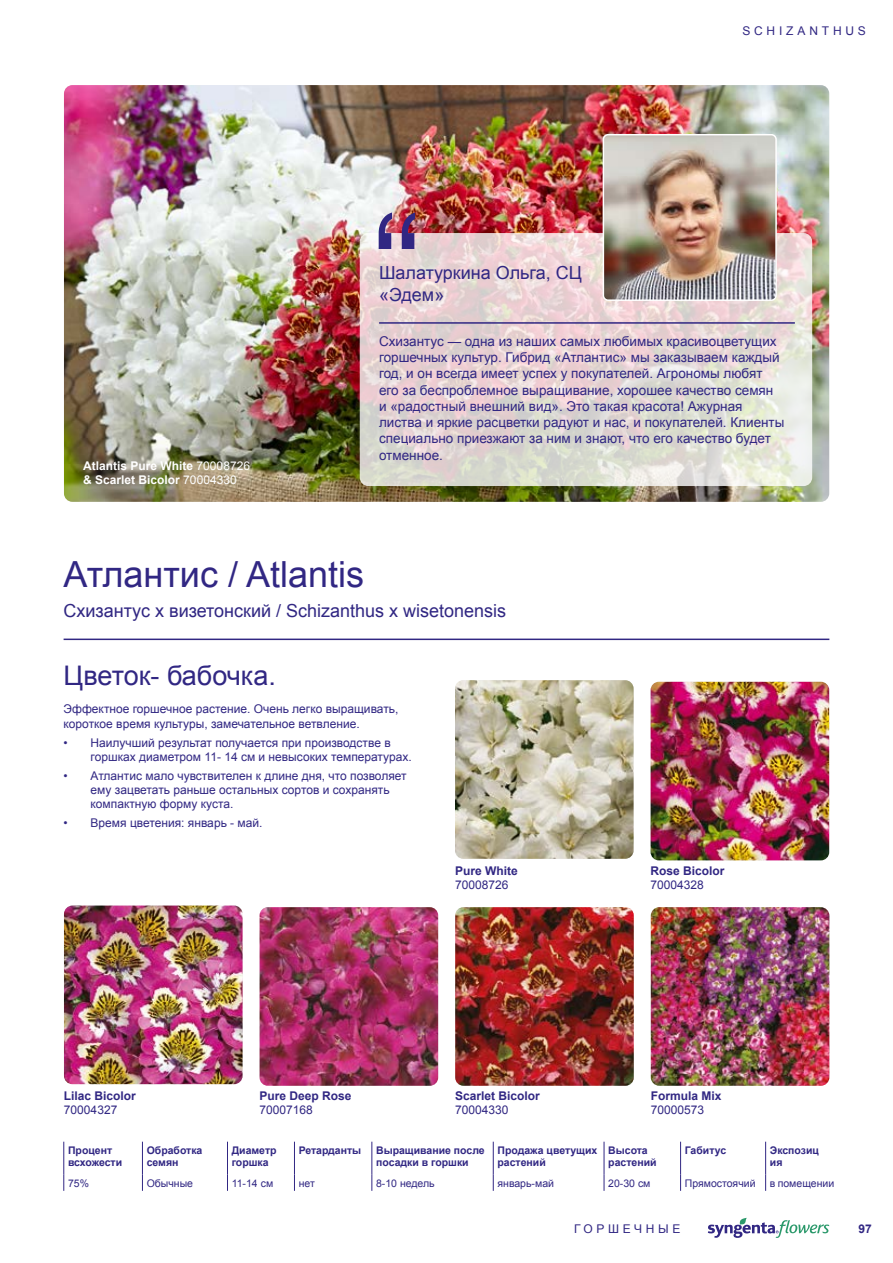
<style>
.page{position:relative;width:893px;height:1263px;background:#fff}
.page>*{position:absolute;margin:0;border:0;box-sizing:border-box;transform-origin:0 0}
.t1{font:36px "Arial";color:#312783}
.t2{font:27px "Arial";color:#312783}
.t3{font:18px/21.6px "Arial";color:#312783}
.t4{font:13.5px/16.2px "Arial";color:#312783}
.t5{font:12px/14.4px "Arial";color:#312783}
.t6{font:700 12px "Arial";color:#312783}
.t7{font:700 12px/14.4px "Arial";color:#fff}
.t8{font:12px "Arial";letter-spacing:.315em;color:#312783}
.t9{font:12px "Arial";letter-spacing:.3em;color:#312783}
.t10{font:700 10.5px/12.6px "Arial";color:#312783}
.t11{font:10.5px "Arial";color:#312783}
.s1{font-weight:400}
</style>
<div class="page">
<svg style="left:708px;top:1218px;width:121px;height:20px"></svg>
<hr style="left:64px;top:639px;width:765px;height:1px;background:#312783">
<img style="left:64px;top:905px;width:179px;height:179px">
<img style="left:260px;top:907px;width:178px;height:179px">
<img style="left:455px;top:907px;width:179px;height:179px">
<img style="left:651px;top:907px;width:178px;height:179px">
<img style="left:455px;top:680px;width:179px;height:179px">
<img style="left:651px;top:682px;width:178px;height:178px">
<img style="left:64px;top:85px;width:765px;height:417px">
<svg style="left:360px;top:233px;width:452px;height:253px;background:#e5d8d5"></svg>
<hr style="left:379px;top:322px;width:416px;height:2px;background:#312783">
<svg style="left:379px;top:213px;width:36px;height:36px"></svg>
<img style="left:603px;top:135px;width:171px;height:165px">
<div style="left:603px;top:134px;width:174px;height:167px;border:2px solid #fff;border-radius:5px"></div>
<hr style="left:63px;top:1142px;width:1px;height:33px;background:#312783">
<hr style="left:142px;top:1142px;width:1px;height:33px;background:#312783">
<hr style="left:227px;top:1142px;width:1px;height:33px;background:#312783">
<hr style="left:294px;top:1142px;width:1px;height:33px;background:#312783">
<hr style="left:371px;top:1142px;width:1px;height:33px;background:#312783">
<hr style="left:493px;top:1142px;width:1px;height:33px;background:#312783">
<hr style="left:604px;top:1142px;width:1px;height:33px;background:#312783">
<svg style="left:63px;top:1175px;width:1px;height:16px"></svg>
<svg style="left:142px;top:1175px;width:1px;height:16px"></svg>
<svg style="left:227px;top:1175px;width:1px;height:16px"></svg>
<svg style="left:294px;top:1175px;width:1px;height:16px"></svg>
<svg style="left:371px;top:1175px;width:1px;height:16px"></svg>
<svg style="left:493px;top:1175px;width:1px;height:16px"></svg>
<svg style="left:604px;top:1175px;width:1px;height:16px"></svg>
<hr style="left:680px;top:1142px;width:1px;height:33px;background:#312783">
<hr style="left:765px;top:1142px;width:1px;height:33px;background:#312783">
<svg style="left:680px;top:1175px;width:1px;height:16px"></svg>
<svg style="left:765px;top:1175px;width:1px;height:16px"></svg>
<p class="t7" style="left:83px;top:459px;width:168px">Atlantis Pure White <span class="s1">70008726 </span>&amp; Scarlet Bicolor <span class="s1">70004330</span></p>
<p class="t8" style="left:742px;top:23px;width:125px">SCHIZANTHUS</p>
<h3 class="t3" style="left:379px;top:262px;width:204px">Шалатуркина Ольга, СЦ «Эдем»</h3>
<p class="t4" style="left:379px;top:333px;width:407px">Cхизантус — одна из наших самых любимых красивоцветущих горшечных культур. Гибрид «Атлантис» мы заказываем каждый год, и он всегда имеет успех у покупателей. Агрономы любят его за беспроблемное выращивание, хорошее качество семян<br>и «радостный внешний вид». Это такая красота! Ажурная листва и яркие расцветки радуют и нас, и покупателей. Клиенты специально приезжают за ним и знают, что его качество будет отменное.</p>
<h1 class="t1" style="left:64px;top:551px;width:302px">Атлантис / Atlantis</h1>
<h3 class="t3" style="left:64px;top:600px;width:444px">Схизантус х визетонский / Schizanthus x wisetonensis</h3>
<h2 class="t2" style="left:64px;top:657px;width:214px">Цветок- бабочка.</h2>
<p class="t5" style="left:64px;top:702px;width:336px">Эффектное горшечное растение. Очень легко выращивать, короткое время культуры, замечательное ветвление.</p>
<p class="t5" style="left:91px;top:735px;width:323px;text-indent:-27px">• Наилучший результат получается при производстве в горшках диаметром 11- 14 см и невысоких температурах.</p>
<p class="t5" style="left:91px;top:768px;width:318px;text-indent:-27px">• Атлантис мало чувствителен к длине дня, что позволяет ему зацветать раньше остальных сортов и сохранять компактную форму куста.</p>
<p class="t5" style="left:64px;top:816px;width:200px">• Время цветения: январь - май.</p>
<p class="t6" style="left:455px;top:862px;width:64px">Pure White</p>
<p class="t5" style="left:455px;top:878px;width:55px">70008726</p>
<p class="t6" style="left:64px;top:1088px;width:74px">Lilac Bicolor</p>
<p class="t5" style="left:64px;top:1103px;width:55px">70004327</p>
<p class="t6" style="left:260px;top:1088px;width:94px">Pure Deep Rose</p>
<p class="t5" style="left:260px;top:1103px;width:55px">70007168</p>
<p class="t6" style="left:455px;top:1088px;width:86px">Scarlet Bicolor</p>
<p class="t5" style="left:455px;top:1103px;width:55px">70004330</p>
<p class="t6" style="left:651px;top:862px;width:76px">Rose Bicolor</p>
<p class="t5" style="left:651px;top:878px;width:55px">70004328</p>
<p class="t6" style="left:651px;top:1088px;width:72px">Formula Mix</p>
<p class="t5" style="left:651px;top:1103px;width:55px">70000573</p>
<p class="t10" style="left:68px;top:1144px;width:56px">Процент всхожести</p>
<p class="t10" style="left:147px;top:1144px;width:57px">Обработка семян</p>
<p class="t10" style="left:232px;top:1144px;width:46px">Диаметр горшка</p>
<p class="t10" style="left:299px;top:1144px;width:64px">Ретарданты</p>
<p class="t10" style="left:376px;top:1144px;width:110px">Выращивание после посадки в горшки</p>
<p class="t10" style="left:497px;top:1144px;width:101px">Продажа цветущих растений</p>
<p class="t10" style="left:608px;top:1144px;width:50px">Высота растений</p>
<p class="t10" style="left:685px;top:1144px;width:43px">Габитус</p>
<p class="t10" style="left:770px;top:1144px;width:51px">Экспозиц ия</p>
<p class="t11" style="left:68px;top:1176px;width:23px">75%</p>
<p class="t11" style="left:147px;top:1176px;width:48px">Обычные</p>
<p class="t11" style="left:232px;top:1176px;width:43px">11-14 см</p>
<p class="t11" style="left:299px;top:1176px;width:18px">нет</p>
<p class="t11" style="left:376px;top:1176px;width:60px">8-10 недель</p>
<p class="t11" style="left:497px;top:1176px;width:58px">январь-май</p>
<p class="t11" style="left:608px;top:1176px;width:44px">20-30 см</p>
<p class="t11" style="left:685px;top:1176px;width:72px">Прямостоячий</p>
<p class="t11" style="left:770px;top:1176px;width:66px">в помещении</p>
<p class="t9" style="left:574px;top:1221px;width:108px">ГОРШЕЧНЫЕ</p>
<p class="t6" style="left:858px;top:1221px;width:15px">97</p>
</div>
